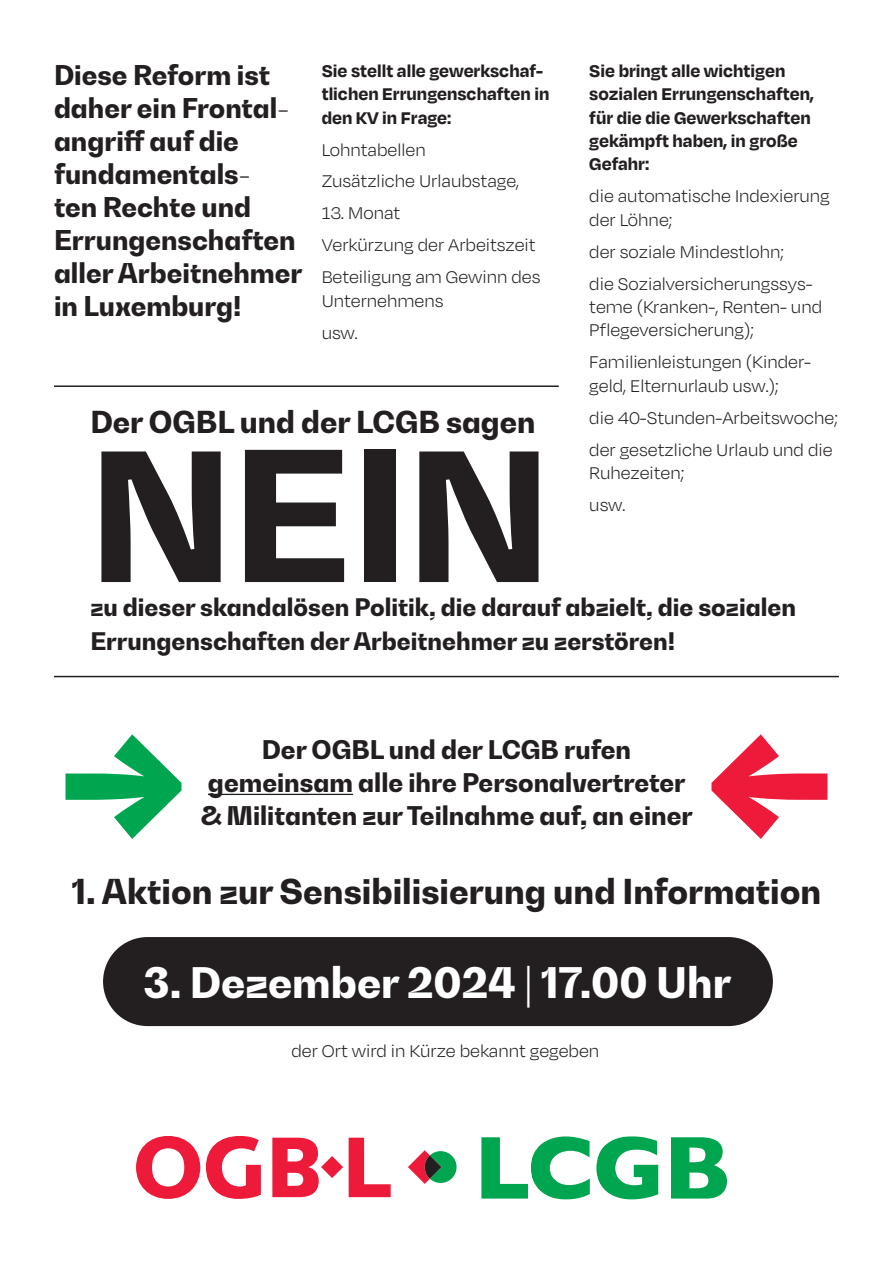
<style>
.page{position:relative;width:893px;height:1263px;background:#fff}
.page>*{position:absolute;margin:0;border:0;box-sizing:border-box;transform-origin:0 0}
.t1{font:700 217.5px "Degular";color:#231f20}
.t2{font:800 178.65px "Bw Gradual";color:#231f20}
.t3{font:800 41.7px "Bw Gradual";color:#fff}
.t4{font:800 34.05px "Bw Gradual";color:#231f20}
.t5{font:800 30px "Bw Gradual";color:#231f20}
.t6{font:800 27px/33px "Bw Gradual";color:#231f20}
.t7{font:800 25.5px/33px "Bw Gradual";color:#231f20;text-align:center}
.t8{font:800 24px/33.9px "Bw Gradual";color:#231f20}
.t9{font:300 19.5px/23.4px "Degular";color:#231f20}
.t10{font:700 19.5px/23.4px "Degular";color:#231f20}
.s1{font-family:"Degular";font-weight:700;font-size:217.5px}
</style>
<div class="page">
<hr style="left:54px;top:676px;width:785px;height:1px;background:#231f20">
<hr style="left:54px;top:385px;width:505px;height:2px;background:#231f20">
<hr style="left:208px;top:794px;width:145px;height:1px;background:#231f20">
<svg style="left:408px;top:1150px;width:49px;height:34px"></svg>
<svg style="left:136px;top:1136px;width:64px;height:63px"></svg>
<svg style="left:206px;top:1136px;width:55px;height:63px"></svg>
<svg style="left:349px;top:1138px;width:42px;height:59px"></svg>
<svg style="left:272px;top:1138px;width:71px;height:59px"></svg>
<svg style="left:481px;top:1136px;width:109px;height:63px"></svg>
<svg style="left:596px;top:1136px;width:62px;height:63px"></svg>
<svg style="left:671px;top:1137px;width:56px;height:61px"></svg>
<svg style="left:65px;top:734px;width:116px;height:105px"></svg>
<svg style="left:711px;top:734px;width:116px;height:105px"></svg>
<div style="left:103px;top:937px;width:670px;height:89px;background:#231f20;border-radius:45px"></div>
<p class="t6" style="left:54px;top:57px;width:250px">Diese Reform ist daher ein Frontal&shy;angriff auf die fundamentals-<br>ten Rechte und<br>Errungenschaften aller Arbeitnehmer in Luxemburg!</p>
<p class="t10" style="left:322px;top:58px;width:229px">Sie stellt alle gewerkschaf&shy;tlichen Errungenschaften in den KV in Frage:</p>
<p class="t10" style="left:589px;top:58px;width:226px">Sie bringt alle wichtigen sozialen Errungenschaften, für die die Gewerkschaften gekämpft haben, in große<br>Gefahr:</p>
<p class="t9" style="left:589px;top:184px;width:242px">die automatische Indexierung der Löhne;</p>
<p class="t9" style="left:589px;top:239px;width:196px">der soziale Mindestlohn;</p>
<p class="t9" style="left:589px;top:271px;width:234px">die Sozialversicherungssys&shy;teme (Kranken-, Renten- und<br>Pflegeversicherung);</p>
<p class="t9" style="left:589px;top:350px;width:223px">Familienleistungen (Kinder&shy;geld, Elternurlaub usw.);</p>
<p class="t9" style="left:589px;top:405px;width:250px">die 40-Stunden-Arbeitswoche;</p>
<p class="t9" style="left:589px;top:437px;width:245px">der gesetzliche Urlaub und die<br>Ruhezeiten;</p>
<p class="t9" style="left:589px;top:492px;width:38px">usw.</p>
<p class="t9" style="left:322px;top:137px;width:106px">Lohntabellen</p>
<p class="t9" style="left:322px;top:169px;width:199px">Zusätzliche Urlaubstage,</p>
<p class="t9" style="left:322px;top:201px;width:80px">13. Monat</p>
<p class="t9" style="left:322px;top:233px;width:215px">Verkürzung der Arbeitszeit</p>
<p class="t9" style="left:322px;top:265px;width:220px">Beteiligung am Gewinn des<br>Unternehmens</p>
<p class="t9" style="left:322px;top:320px;width:38px">usw.</p>
<p class="t5" style="left:90px;top:402px;width:447px">Der OGBL und der LCGB sagen</p>
<p class="t1" style="left:90px;top:376px;width:143px">N</p>
<p class="t8" style="left:90px;top:589px;width:707px">zu dieser skandalösen Politik, die darauf abzielt, die sozialen<br>Errungenschaften der Arbeitnehmer zu zerstören!</p>
<p class="t2" style="left:232px;top:397px;width:319px">EI<span class="s1">N</span></p>
<p class="t7" style="left:201px;top:732px;width:494px">Der OGBL und der LCGB rufen gemeinsam alle ihre Personalvertreter &amp; Militanten zur Teilnahme auf, an einer</p>
<p class="t4" style="left:72px;top:868px;width:751px">1. Aktion zur Sensibilisierung und Information</p>
<p class="t3" style="left:143px;top:954px;width:589px">3. Dezember 2024 | 17.00 Uhr</p>
<p class="t9" style="left:291px;top:1038px;width:309px">der Ort wird in Kürze bekannt gegeben</p>
</div>
